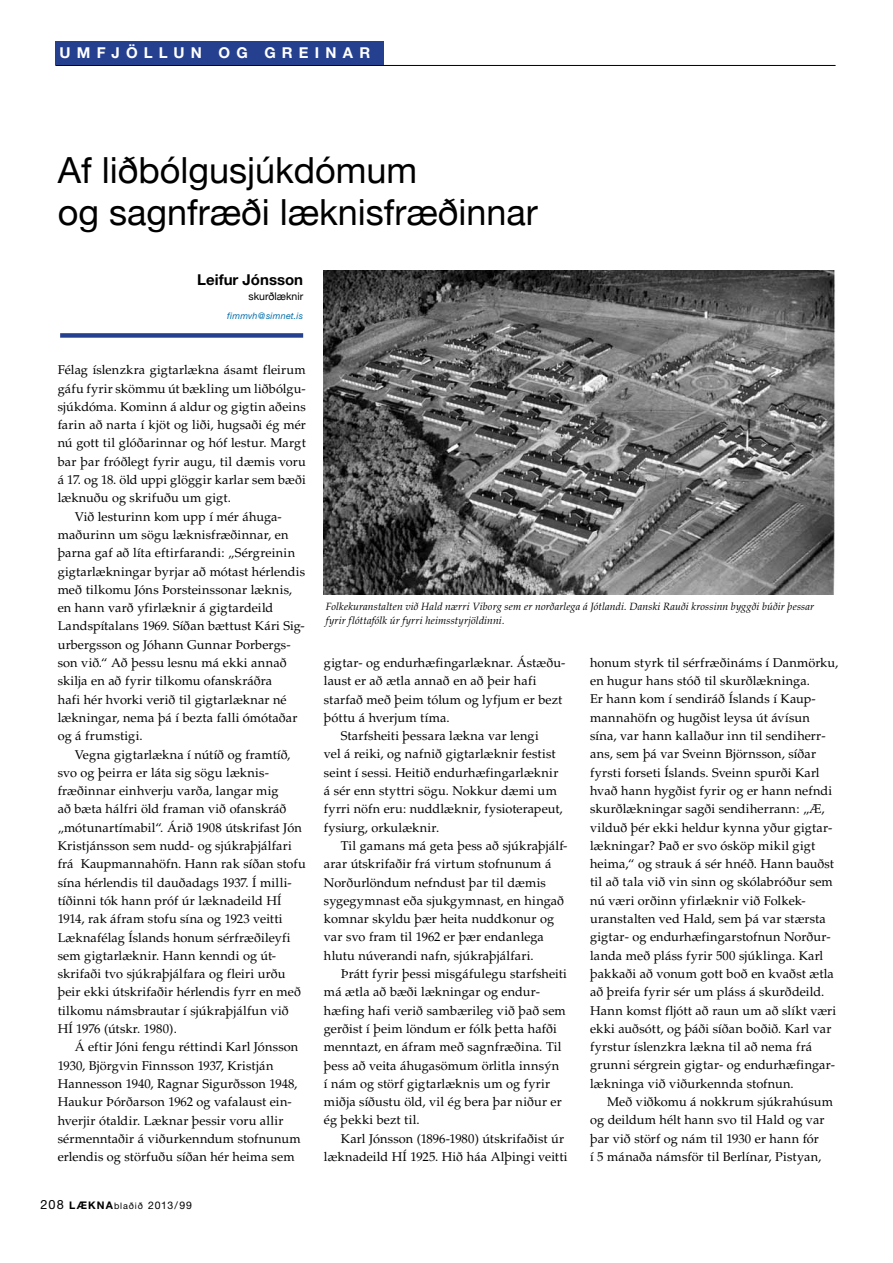
<style>
.page{position:relative;width:893px;height:1263px;background:#fff}
.page>*{position:absolute;margin:0;border:0;box-sizing:border-box;transform-origin:0 0}
.t1{font:36px/42px "Helvetica Neue";color:#000}
.t2{font:700 15px "Helvetica Neue";letter-spacing:.41em;color:#fff}
.t3{font:700 15px "Helvetica Neue";color:#000}
.t4{font:12.75px/18.3px "Palatino";letter-spacing:.01em;color:#000}
.t5{font:12.75px "Palatino";letter-spacing:-.01em;color:#000}
.t6{font:italic 10.5px/13.5px "Palatino";letter-spacing:.01em;color:#000}
.t7{font:10.5px "Helvetica Neue";letter-spacing:.075em;color:#000}
.t8{font:10.5px "Helvetica Neue";color:#000}
.t9{font:italic 9px "Helvetica Neue";letter-spacing:.025em;color:#006eab}
.s1{font-size:12.75px}
.s2{font-weight:700}
.s3{font-size:9px}
</style>
<div class="page">
<hr style="left:55px;top:65px;width:781px;height:1px;background:#000">
<div style="left:55px;top:42px;width:329px;height:23px;background:#25408f"></div>
<div style="left:60px;top:333px;width:243px;height:5px;background:#25408f"></div>
<img style="left:324px;top:270px;width:511px;height:324px">
<p class="t2" style="left:60px;top:43px;width:81px">UMFJÖLL</p>
<p class="t2" style="left:174px;top:43px;width:23px">U N</p>
<p class="t2" style="left:219px;top:43px;width:110px">OG GREINA</p>
<p class="t2" style="left:359px;top:43px;width:12px">R</p>
<h1 class="t1" style="left:58px;top:148px;width:481px">Af liðbólgusjúkdómum<br>og sagnfræði læknisfræðinnar</h1>
<p class="t3" style="left:197px;top:270px;width:107px">Leifur Jónsson</p>
<p class="t8" style="left:249px;top:290px;width:56px">skurðlæknir</p>
<p class="t9" style="left:227px;top:311px;width:77px">fimmvh@simnet.is</p>
<p class="t4" style="left:58px;top:361px;width:250px">Félag íslenzkra gigtarlækna ásamt fleirum</p>
<p class="t4" style="left:58px;top:379px;width:250px">gáfu fyrir skömmu út bækling um liðbólgu-</p>
<p class="t4" style="left:58px;top:398px;width:250px">sjúkdóma. Kominn á aldur og gigtin aðeins</p>
<p class="t4" style="left:58px;top:416px;width:250px">farin að narta í kjöt og liði, hugsaði ég mér</p>
<p class="t4" style="left:58px;top:434px;width:250px">nú gott til glóðarinnar og hóf lestur. Margt</p>
<p class="t4" style="left:58px;top:452px;width:250px">bar þar fróðlegt fyrir augu, til dæmis voru</p>
<p class="t4" style="left:58px;top:471px;width:250px">á 17. og 18. öld uppi glöggir karlar sem bæði</p>
<p class="t4" style="left:58px;top:489px;width:175px">læknuðu og skrifuðu um gigt.</p>
<p class="t4" style="left:75px;top:507px;width:209px">Við lesturinn kom upp í mér áhuga-</p>
<p class="t4" style="left:58px;top:526px;width:232px">maðurinn um sögu læknisfræðinnar, en</p>
<p class="t4" style="left:58px;top:544px;width:239px">þarna gaf að líta eftirfarandi: „Sérgreinin</p>
<p class="t4" style="left:58px;top:562px;width:249px">gigtarlækningar byrjar að mótast hérlendis</p>
<p class="t4" style="left:58px;top:581px;width:236px">með tilkomu Jóns Þorsteinssonar læknis,</p>
<p class="t4" style="left:58px;top:599px;width:217px">en hann varð yfirlæknir á gigtardeild</p>
<p class="t4" style="left:58px;top:617px;width:249px">Landspítalans 1969. Síðan bættust Kári Sig-</p>
<p class="t4" style="left:58px;top:635px;width:235px">urbergsson og Jóhann Gunnar Þorbergs-</p>
<p class="t4" style="left:58px;top:654px;width:230px">son við.“ Að þessu lesnu má ekki annað</p>
<p class="t4" style="left:58px;top:672px;width:216px">skilja en að fyrir tilkomu ofanskráðra</p>
<p class="t4" style="left:58px;top:690px;width:231px">hafi hér hvorki verið til gigtarlæknar né</p>
<p class="t4" style="left:58px;top:709px;width:241px">lækningar, nema þá í bezta falli ómótaðar</p>
<p class="t4" style="left:58px;top:727px;width:86px">og á frumstigi.</p>
<p class="t4" style="left:75px;top:745px;width:217px">Vegna gigtarlækna í nútíð og framtíð,</p>
<p class="t4" style="left:58px;top:764px;width:213px">svo og þeirra er láta sig sögu læknis-</p>
<p class="t4" style="left:58px;top:782px;width:222px">fræðinnar einhverju varða, langar mig</p>
<p class="t4" style="left:58px;top:800px;width:230px">að bæta hálfri öld framan við ofanskráð</p>
<p class="t4" style="left:58px;top:818px;width:246px">„mótunartímabil“. Árið 1908 útskrifast Jón</p>
<p class="t4" style="left:58px;top:837px;width:236px">Kristjánsson sem nudd- og sjúkraþjálfari</p>
<p class="t4" style="left:58px;top:855px;width:250px">frá Kaupmannahöfn. Hann rak síðan stofu</p>
<p class="t4" style="left:58px;top:873px;width:235px">sína hérlendis til dauðadags 1937. Í milli-</p>
<p class="t4" style="left:58px;top:892px;width:225px">tíðinni tók hann próf úr læknadeild HÍ</p>
<p class="t4" style="left:58px;top:910px;width:226px">1914, rak áfram stofu sína og 1923 veitti</p>
<p class="t4" style="left:58px;top:928px;width:234px">Læknafélag Íslands honum sérfræðileyfi</p>
<p class="t4" style="left:58px;top:946px;width:220px">sem gigtarlæknir. Hann kenndi og út-</p>
<p class="t4" style="left:58px;top:965px;width:229px">skrifaði tvo sjúkraþjálfara og fleiri urðu</p>
<p class="t4" style="left:58px;top:983px;width:245px">þeir ekki útskrifaðir hérlendis fyrr en með</p>
<p class="t4" style="left:58px;top:1001px;width:233px">tilkomu námsbrautar í sjúkraþjálfun við</p>
<p class="t5" style="left:58px;top:1021px;width:121px">HÍ 1976 (útskr. 1980).</p>
<p class="t4" style="left:75px;top:1038px;width:225px">Á eftir Jóni fengu réttindi Karl Jónsson</p>
<p class="t4" style="left:58px;top:1056px;width:217px">1930, Björgvin Finnsson 1937, Kristján</p>
<p class="t4" style="left:58px;top:1075px;width:241px">Hannesson 1940, Ragnar Sigurðsson 1948,</p>
<p class="t4" style="left:58px;top:1093px;width:236px">Haukur Þórðarson 1962 og vafalaust ein-</p>
<p class="t4" style="left:58px;top:1111px;width:227px">hverjir ótaldir. Læknar þessir voru allir</p>
<p class="t4" style="left:58px;top:1129px;width:245px">sérmenntaðir á viðurkenndum stofnunum</p>
<p class="t4" style="left:58px;top:1148px;width:238px">erlendis og störfuðu síðan hér heima sem</p>
<p class="t7" style="left:40px;top:1199px;width:153px"><span class="s1">208</span> <span class="s2">LÆKNA</span><span class="s3">blaðið</span> 2013/99</p>
<p class="t6" style="left:326px;top:600px;width:490px">Folkekuranstalten við Hald nærri Viborg sem er norðarlega á Jótlandi. Danski Rauði krossinn byggði búðir þessar fyrir flóttafólk úr fyrri heimsstyrjöldinni.</p>
<p class="t4" style="left:324px;top:654px;width:243px">gigtar- og endurhæfingarlæknar. Ástæðu-</p>
<p class="t4" style="left:324px;top:672px;width:214px">laust er að ætla annað en að þeir hafi</p>
<p class="t4" style="left:324px;top:690px;width:240px">starfað með þeim tólum og lyfjum er bezt</p>
<p class="t4" style="left:324px;top:709px;width:127px">þóttu á hverjum tíma.</p>
<p class="t4" style="left:341px;top:727px;width:199px">Starfsheiti þessara lækna var lengi</p>
<p class="t4" style="left:324px;top:745px;width:233px">vel á reiki, og nafnið gigtarlæknir festist</p>
<p class="t4" style="left:324px;top:763px;width:236px">seint í sessi. Heitið endurhæfingarlæknir</p>
<p class="t4" style="left:324px;top:782px;width:234px">á sér enn styttri sögu. Nokkur dæmi um</p>
<p class="t4" style="left:324px;top:800px;width:240px">fyrri nöfn eru: nuddlæknir, fysioterapeut,</p>
<p class="t4" style="left:324px;top:818px;width:117px">fysiurg, orkulæknir.</p>
<p class="t4" style="left:341px;top:837px;width:228px">Til gamans má geta þess að sjúkraþjálf-</p>
<p class="t4" style="left:324px;top:855px;width:229px">arar útskrifaðir frá virtum stofnunum á</p>
<p class="t4" style="left:324px;top:873px;width:224px">Norðurlöndum nefndust þar til dæmis</p>
<p class="t4" style="left:324px;top:891px;width:242px">sygegymnast eða sjukgymnast, en hingað</p>
<p class="t4" style="left:324px;top:910px;width:232px">komnar skyldu þær heita nuddkonur og</p>
<p class="t4" style="left:324px;top:928px;width:222px">var svo fram til 1962 er þær endanlega</p>
<p class="t4" style="left:324px;top:946px;width:211px">hlutu núverandi nafn, sjúkraþjálfari.</p>
<p class="t4" style="left:341px;top:965px;width:228px">Þrátt fyrir þessi misgáfulegu starfsheiti</p>
<p class="t4" style="left:324px;top:983px;width:218px">má ætla að bæði lækningar og endur-</p>
<p class="t4" style="left:324px;top:1001px;width:243px">hæfing hafi verið sambærileg við það sem</p>
<p class="t4" style="left:324px;top:1020px;width:234px">gerðist í þeim löndum er fólk þetta hafði</p>
<p class="t4" style="left:324px;top:1038px;width:239px">menntazt, en áfram með sagnfræðina. Til</p>
<p class="t4" style="left:324px;top:1056px;width:237px">þess að veita áhugasömum örlitla innsýn</p>
<p class="t4" style="left:324px;top:1074px;width:228px">í nám og störf gigtarlæknis um og fyrir</p>
<p class="t4" style="left:324px;top:1093px;width:239px">miðja síðustu öld, vil ég bera þar niður er</p>
<p class="t4" style="left:324px;top:1111px;width:97px">ég þekki bezt til.</p>
<p class="t4" style="left:341px;top:1129px;width:225px">Karl Jónsson (1896-1980) útskrifaðist úr</p>
<p class="t4" style="left:324px;top:1148px;width:245px">læknadeild HÍ 1925. Hið háa Alþingi veitti</p>
<p class="t4" style="left:590px;top:654px;width:250px">honum styrk til sérfræðináms í Danmörku, en hugur hans stóð til skurðlækninga.<br>Er hann kom í sendiráð Íslands í Kaup&shy;mannahöfn og hugðist leysa út ávísun sína, var hann kallaður inn til sendiherr&shy;ans, sem þá var Sveinn Björnsson, síðar fyrsti forseti Íslands. Sveinn spurði Karl hvað hann hygðist fyrir og er hann nefndi skurðlækningar sagði sendiherrann: „Æ, vilduð þér ekki heldur kynna yður gigtar&shy;lækningar? Það er svo ósköp mikil gigt heima,“ og strauk á sér hnéð. Hann bauðst til að tala við vin sinn og skólabróður sem nú væri orðinn yfirlæknir við Folkek&shy;uranstalten ved Hald, sem þá var stærsta gigtar- og endurhæfingarstofnun Norður&shy;landa með pláss fyrir 500 sjúklinga. Karl þakkaði að vonum gott boð en kvaðst ætla að þreifa fyrir sér um pláss á skurðdeild.<br>Hann komst fljótt að raun um að slíkt væri ekki auðsótt, og þáði síðan boðið. Karl var fyrstur íslenzkra lækna til að nema frá grunni sérgrein gigtar- og endurhæfingar&shy;lækninga við viðurkennda stofnun.</p>
<p class="t4" style="left:590px;top:1093px;width:244px;text-indent:17px">Með viðkomu á nokkrum sjúkrahúsum og deildum hélt hann svo til Hald og var þar við störf og nám til 1930 er hann fór<br>í 5 mánaða námsför til Berlínar, Pistyan,</p>
</div>
